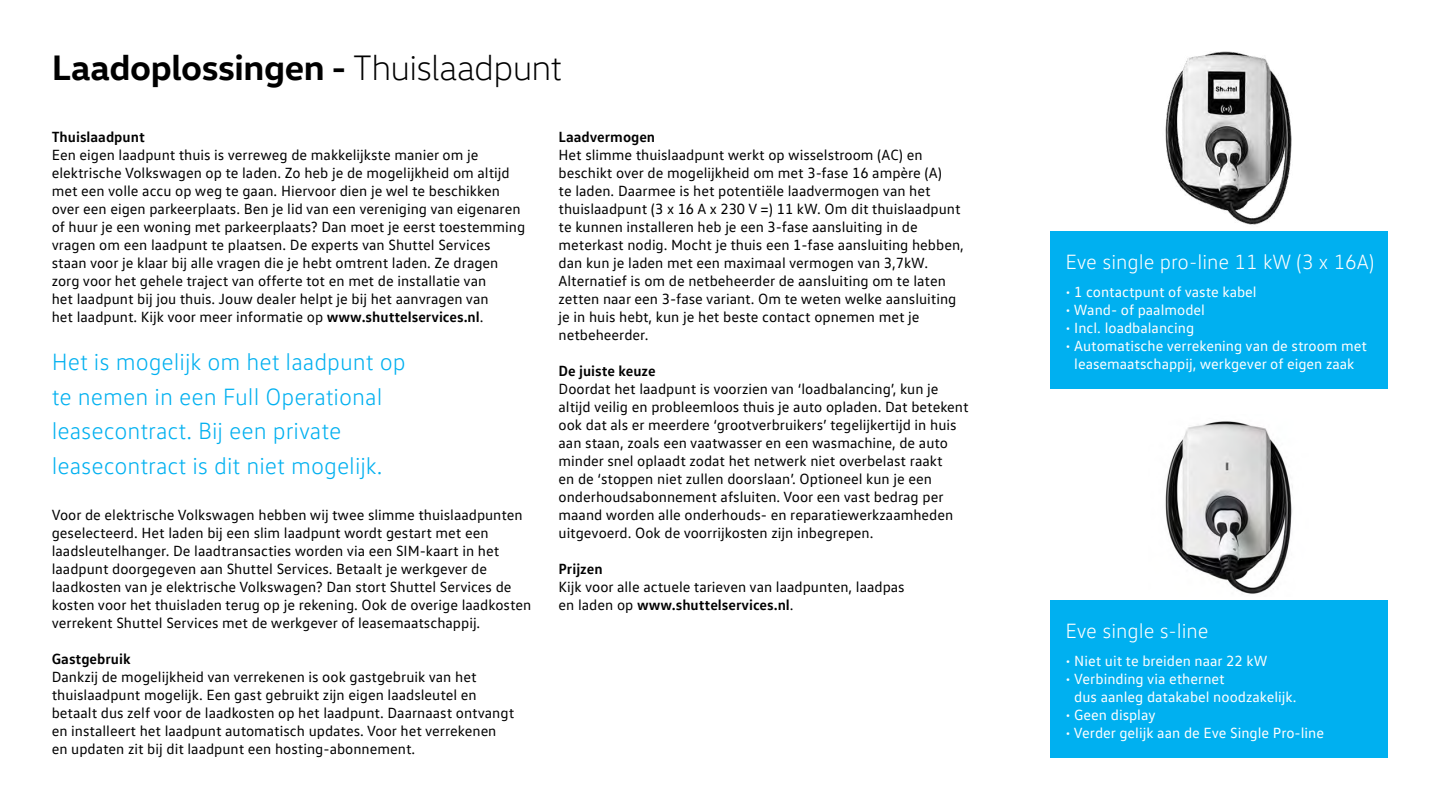
<style>
.page{position:relative;width:1440px;height:810px;background:#fff}
.page>*{position:absolute;margin:0;border:0;box-sizing:border-box;transform-origin:0 0}
.t1{font:700 36px "VW Head";letter-spacing:-.01em;color:#000}
.t2{font:300 24px/34.5px "VW Text";color:#00b0f0}
.t3{font:300 21px "VW Text";color:#fff}
.t4{font:15px/18px "VW Text";color:#000}
.t5{font:15px/18px "VW Text";color:#fff;text-align:center}
.t6{font:700 15px "VW Text";color:#000}
.s1{font-weight:300}
.s2{font-weight:700}
</style>
<div class="page">
<div style="left:1050px;top:232px;width:338px;height:157px;background:#00b0f0"></div>
<div style="left:1050px;top:601px;width:338px;height:157px;background:#00b0f0"></div>
<img style="left:1165px;top:51px;width:127px;height:174px">
<img style="left:1165px;top:421px;width:128px;height:173px">
<h1 class="t1" style="left:52px;top:44px;width:511px">Laadoplossingen - <span class="s1">Thuislaadpunt</span></h1>
<p class="t6" style="left:52px;top:127px;width:95px">Thuislaadpunt</p>
<p class="t4" style="left:52px;top:145px;width:475px">Een eigen laadpunt thuis is verreweg de makkelijkste manier om je elektrische Volkswagen op te laden. Zo heb je de mogelijkheid om altijd met een volle accu op weg te gaan. Hiervoor dien je wel te beschikken over een eigen parkeerplaats. Ben je lid van een vereniging van eigenaren of huur je een woning met parkeerplaats? Dan moet je eerst toestemming vragen om een laadpunt te plaatsen. De experts van Shuttel Services staan voor je klaar bij alle vragen die je hebt omtrent laden. Ze dragen zorg voor het gehele traject van offerte tot en met de installatie van<br>het laadpunt bij jou thuis. Jouw dealer helpt je bij het aanvragen van<br>het laadpunt. Kijk voor meer informatie op <span class="s2">www.shuttelservices.nl</span>.</p>
<h2 class="t2" style="left:52px;top:344px;width:356px">Het is mogelijk om het laadpunt op te nemen in een Full Operational leasecontract. Bij een private leasecontract is dit niet mogelijk.</h2>
<p class="t4" style="left:52px;top:505px;width:481px">Voor de elektrische Volkswagen hebben wij twee slimme thuislaadpunten geselecteerd. Het laden bij een slim laadpunt wordt gestart met een laadsleutelhanger. De laadtransacties worden via een SIM-kaart in het laadpunt doorgegeven aan Shuttel Services. Betaalt je werkgever de laadkosten van je elektrische Volkswagen? Dan stort Shuttel Services de kosten voor het thuisladen terug op je rekening. Ook de overige laadkosten verrekent Shuttel Services met de werkgever of leasemaatschappij.</p>
<p class="t6" style="left:52px;top:649px;width:80px">Gastgebruik</p>
<p class="t4" style="left:52px;top:667px;width:464px">Dankzij de mogelijkheid van verrekenen is ook gastgebruik van het thuislaadpunt mogelijk. Een gast gebruikt zijn eigen laadsleutel en betaalt dus zelf voor de laadkosten op het laadpunt. Daarnaast ontvangt en installeert het laadpunt automatisch updates. Voor het verrekenen en updaten zit bij dit laadpunt een hosting-abonnement.</p>
<p class="t6" style="left:559px;top:127px;width:98px">Laadvermogen</p>
<p class="t4" style="left:559px;top:145px;width:407px">Het slimme thuislaadpunt werkt op wisselstroom (AC) en beschikt over de mogelijkheid om met 3-fase 16 ampère (A)<br>te laden. Daarmee is het potentiële laadvermogen van het thuislaadpunt (3 x 16 A x 230 V =) 11 kW. Om dit thuislaadpunt te kunnen installeren heb je een 3-fase aansluiting in de meterkast nodig. Mocht je thuis een 1-fase aansluiting hebben, dan kun je laden met een maximaal vermogen van 3,7kW.<br>Alternatief is om de netbeheerder de aansluiting om te laten zetten naar een 3-fase variant. Om te weten welke aansluiting je in huis hebt, kun je het beste contact opnemen met je netbeheerder.</p>
<p class="t6" style="left:559px;top:361px;width:99px">De juiste keuze</p>
<p class="t4" style="left:559px;top:379px;width:412px">Doordat het laadpunt is voorzien van ‘loadbalancing’, kun je altijd veilig en probleemloos thuis je auto opladen. Dat betekent ook dat als er meerdere ‘grootverbruikers’ tegelijkertijd in huis aan staan, zoals een vaatwasser en een wasmachine, de auto minder snel oplaadt zodat het netwerk niet overbelast raakt<br>en de ‘stoppen niet zullen doorslaan’. Optioneel kun je een onderhoudsabonnement afsluiten. Voor een vast bedrag per maand worden alle onderhouds- en reparatiewerkzaamheden uitgevoerd. Ook de voorrijkosten zijn inbegrepen.</p>
<p class="t6" style="left:559px;top:559px;width:46px">Prijzen</p>
<p class="t4" style="left:559px;top:577px;width:348px">Kijk voor alle actuele tarieven van laadpunten, laadpas en laden op <span class="s2">www.shuttelservices.nl</span>.</p>
<h3 class="t3" style="left:1065px;top:249px;width:311px">Eve single pro-line 11 kW (3 x 16A)</h3>
<p class="t5" style="left:1065px;top:282px;width:193px">• 1 contactpunt of vaste kabel</p>
<p class="t5" style="left:1065px;top:300px;width:141px">• Wand- of paalmodel</p>
<p class="t5" style="left:1065px;top:318px;width:130px">• Incl. loadbalancing</p>
<p class="t5" style="left:1065px;top:336px;width:303px">• Automatische verrekening van de stroom met leasemaatschappij, werkgever of eigen zaak</p>
<h3 class="t3" style="left:1065px;top:618px;width:145px">Eve single s-line</h3>
<p class="t5" style="left:1065px;top:651px;width:203px">• Niet uit te breiden naar 22 kW</p>
<p class="t5" style="left:1074px;top:669px;width:224px;text-align:left;text-indent:-9px">• Verbinding via ethernet<br>dus aanleg datakabel noodzakelijk.</p>
<p class="t5" style="left:1065px;top:705px;width:92px">• Geen display</p>
<p class="t5" style="left:1065px;top:723px;width:260px">• Verder gelijk aan de Eve Single Pro-line</p>
</div>
